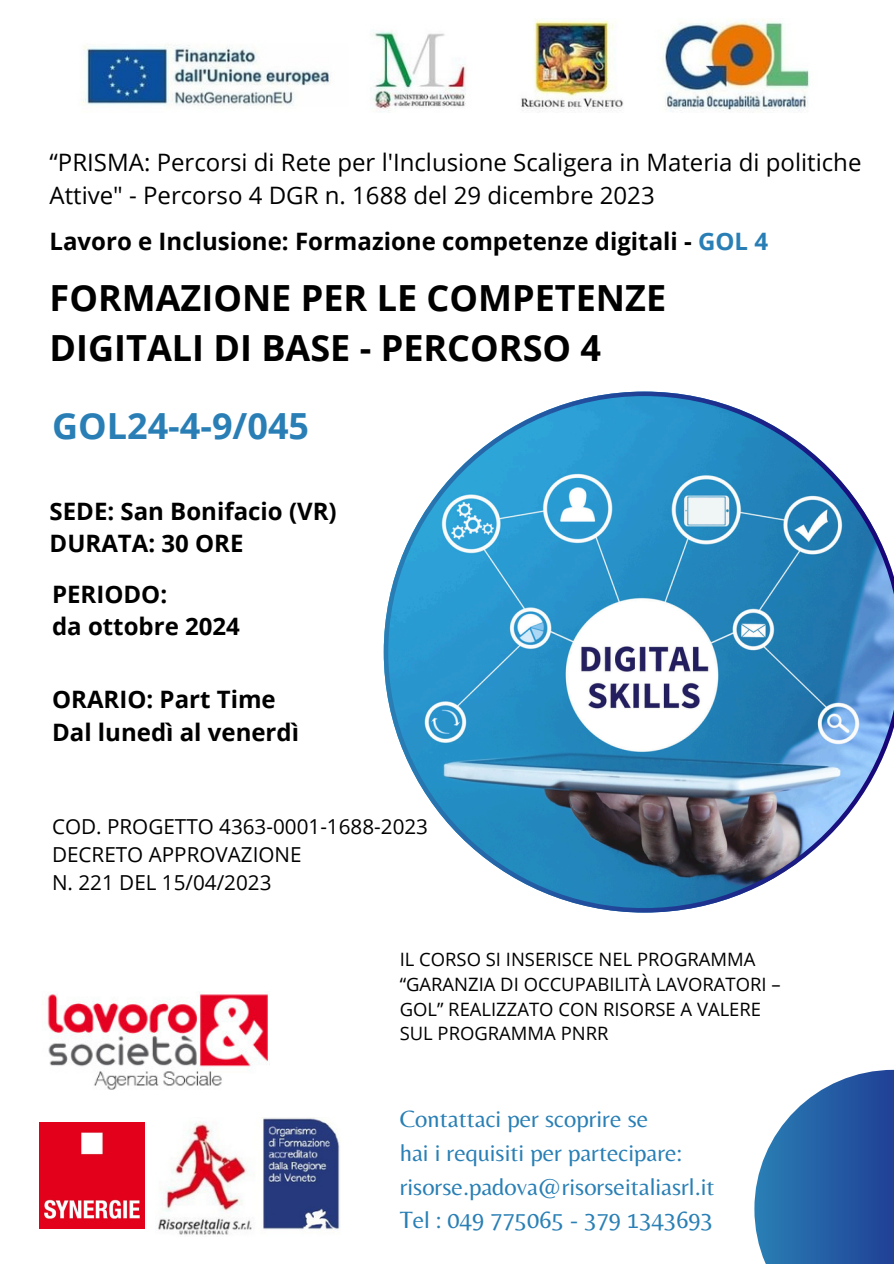
<style>
.page{position:relative;width:894px;height:1264px;background:#fff}
.page>*{position:absolute;margin:0;border:0;box-sizing:border-box;transform-origin:0 0}
.t1{font:700 36px/49.5px "Open Sans";color:#000}
.t2{font:700 36px "Open Sans";color:#297fb5}
.t3{font:24.45px/33.8px "Belleza";color:#297fb5}
.t4{font:700 24px/32.7px "Open Sans";color:#000}
.t5{font:24px/32.7px "Open Sans";color:#000}
.t6{font:20.7px/28px "Open Sans";color:#000}
.t7{font:18.45px/24.8px "Open Sans";color:#000}
.s1{color:#297fb5}
</style>
<div class="page">
<img style="left:158px;top:1117px;width:182px;height:118px">
<svg style="left:383px;top:391px;width:510px;height:521px"></svg>
<svg style="left:754px;top:1069px;width:139px;height:194px"></svg>
<img style="left:39px;top:1122px;width:106px;height:106px">
<img style="left:47px;top:993px;width:221px;height:96px">
<img style="left:82px;top:19px;width:728px;height:94px">
<h1 class="t5" style="left:50px;top:146px;width:813px">“PRISMA: Percorsi di Rete per l'Inclusione Scaligera in Materia di politiche<br>Attive" - Percorso 4 DGR n. 1688 del 29 dicembre 2023</h1>
<h2 class="t4" style="left:50px;top:225px;width:719px">Lavoro e Inclusione: Formazione competenze digitali - <span class="s1">GOL 4</span></h2>
<h2 class="t1" style="left:50px;top:272px;width:618px">FORMAZIONE PER LE COMPETENZE<br>DIGITALI DI BASE - PERCORSO 4</h2>
<h3 class="t2" style="left:52px;top:401px;width:258px">GOL24-4-9/045</h3>
<h2 class="t4" style="left:50px;top:494px;width:288px">SEDE: San Bonifacio (VR)<br>DURATA: 30 ORE</h2>
<h4 class="t4" style="left:52px;top:577px;width:189px">PERIODO:<br>da ottobre 2024</h4>
<p class="t4" style="left:52px;top:682px;width:248px">ORARIO: Part Time<br>Dal lunedì al venerdì</p>
<p class="t6" style="left:52px;top:812px;width:377px">COD. PROGETTO 4363-0001-1688-2023<br>DECRETO APPROVAZIONE<br>N. 221 DEL 15/04/2023</p>
<p class="t7" style="left:399px;top:946px;width:382px">IL CORSO SI INSERISCE NEL PROGRAMMA “GARANZIA DI OCCUPABILITÀ LAVORATORI –<br>GOL” REALIZZATO CON RISORSE A VALERE<br>SUL PROGRAMMA PNRR</p>
<p class="t3" style="left:399px;top:1101px;width:316px">Contattaci per scoprire se<br>hai i requisiti per partecipare: risorse.padova@risorseitaliasrl.it<br>Tel : 049 775065 - 379 1343693</p>
</div>
